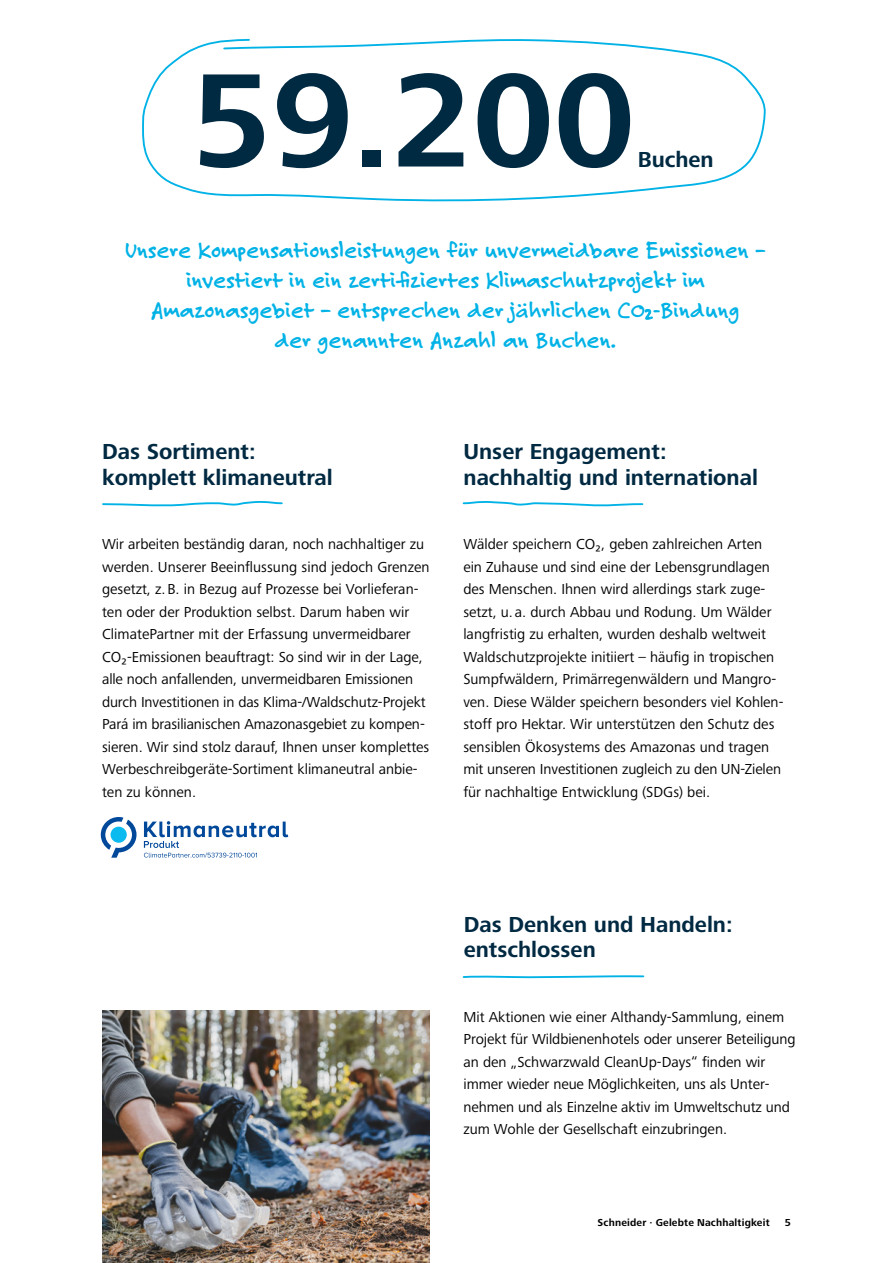
<style>
.page{position:relative;width:893px;height:1263px;background:#fff}
.page>*{position:absolute;margin:0;border:0;box-sizing:border-box;transform-origin:0 0}
.t1{font:700 138px "Frutiger Next LTW1 G";color:#002942}
.t2{font:700 24px/30px "Felt Tip Roman";color:#00b2e6;text-align:center}
.t3{font:700 22.5px/25.5px "Frutiger Next LTW1 G";color:#002942}
.t4{font:15px/22.5px "Frutiger Next LTW1 G";color:#000}
.t5{font:700 10.5px "Frutiger Next LTW1 G";letter-spacing:.015em;color:#000}
</style>
<div class="page">
<img style="left:102px;top:1010px;width:327px;height:253px">
<svg style="left:102px;top:501px;width:181px;height:5px"></svg>
<svg style="left:462px;top:501px;width:182px;height:5px"></svg>
<svg style="left:462px;top:975px;width:183px;height:4px"></svg>
<svg style="left:101px;top:817px;width:36px;height:41px"></svg>
<svg style="left:144px;top:821px;width:144px;height:36px"></svg>
<svg style="left:142px;top:38px;width:624px;height:164px"></svg>
<h1 class="t1" style="left:191px;top:42px;width:445px">59.200</h1>
<h3 class="t3" style="left:638px;top:147px;width:77px">Buchen</h3>
<h2 class="t2" style="left:125px;top:234px;width:642px">Unsere Kompensationsleistungen für unvermeidbare Emissionen – investiert in ein zertifiziertes Klimaschutzprojekt im Amazonasgebiet – entsprechen der jährlichen CO<sub>2</sub>-Bindung<br>der genannten Anzahl an Buchen.</h2>
<h3 class="t3" style="left:102px;top:439px;width:232px">Das Sortiment: komplett klimaneutral</h3>
<h3 class="t3" style="left:463px;top:439px;width:296px">Unser Engagement: nachhaltig und international</h3>
<p class="t4" style="left:102px;top:533px;width:329px">Wir arbeiten beständig daran, noch nachhaltiger zu werden. Unserer Beeinflussung sind jedoch Grenzen gesetzt, z.B. in Bezug auf Prozesse bei Vorlieferan&shy;ten oder der Produktion selbst. Darum haben wir ClimatePartner mit der Erfassung unvermeidbarer CO₂-Emissionen beauftragt: So sind wir in der Lage, alle noch anfallenden, unvermeidbaren Emissionen durch Investitionen in das Klima-/Waldschutz-Projekt Pará im brasilianischen Amazonasgebiet zu kompen&shy;sieren. Wir sind stolz darauf, Ihnen unser komplettes Werbeschreibgeräte-Sortiment klimaneutral anbie&shy;ten zu können.</p>
<p class="t4" style="left:463px;top:533px;width:322px">Wälder speichern CO₂, geben zahlreichen Arten ein Zuhause und sind eine der Lebensgrundlagen des Menschen. Ihnen wird allerdings stark zuge&shy;setzt, u. a. durch Abbau und Rodung. Um Wälder langfristig zu erhalten, wurden deshalb weltweit Waldschutzprojekte initiiert – häufig in tropischen Sumpfwäldern, Primärregenwäldern und Mangro&shy;ven. Diese Wälder speichern besonders viel Kohlen&shy;stoff pro Hektar. Wir unterstützen den Schutz des sensiblen Ökosystems des Amazonas und tragen mit unseren Investitionen zugleich zu den UN-Zielen für nachhaltige Entwicklung (SDGs) bei.</p>
<h3 class="t3" style="left:464px;top:912px;width:271px">Das Denken und Handeln: entschlossen</h3>
<p class="t4" style="left:463px;top:1006px;width:334px">Mit Aktionen wie einer Althandy-Sammlung, einem Projekt für Wildbienenhotels oder unserer Beteiligung an den „Schwarzwald CleanUp-Days“ finden wir immer wieder neue Möglichkeiten, uns als Unter&shy;nehmen und als Einzelne aktiv im Umweltschutz und zum Wohle der Gesellschaft einzubringen.</p>
<p class="t5" style="left:598px;top:1216px;width:174px">Schneider · Gelebte Nachhaltigkeit</p>
<p class="t5" style="left:785px;top:1216px;width:8px">5</p>
</div>
